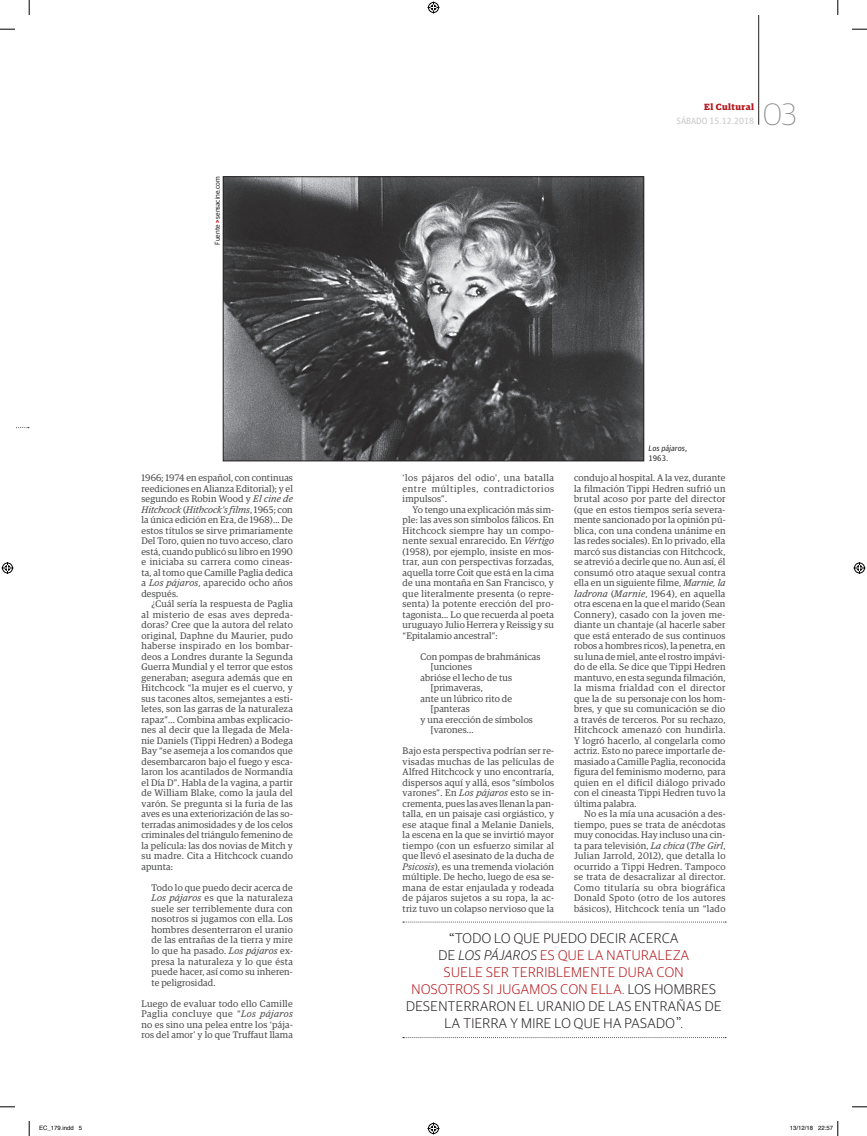
<style>
.page{position:relative;width:867px;height:1136px;background:#fff}
.page>*{position:absolute;margin:0;border:0;box-sizing:border-box;transform-origin:0 0}
.t1{font:100 31px "Guardian Sans";color:#86888b}
.t2{font:300 14px/17px "Guardian Sans";letter-spacing:.03em;color:#231f20;text-align:center}
.t3{font:9.5px/10.5px "Guardian Egyp";letter-spacing:.015em;color:#4b4c4d;text-align:justify}
.t4{font:9px "Guardian Agate Sans 2";color:#c7c8ca}
.t5{font:700 9px "Guardian Egyp";letter-spacing:.05em;color:#b4181d}
.t6{font:italic 8px/10px "Guardian Agate Sans 1";color:#231f20}
.t7{font:7px "Guardian Sans";color:#231f20}
.t8{font:6px "Helvetica";color:#000}
.s1{font-weight:700;color:#b4181d}
.s2{font-style:italic}
.s3{font-style:normal}
.s4{font-family:"Minion Pro";font-weight:400}
.s5{color:#b4181d}
</style>
<div class="page">
<hr style="left:758px;top:15px;width:1px;height:110px;background:#231f20">
<img style="left:225px;top:179px;width:416px;height:280px">
<div style="left:223px;top:177px;width:420px;height:284px;border:1px solid #231f20"></div>
<svg style="left:402px;top:1037px;width:323px;height:1px"></svg>
<svg style="left:402px;top:921px;width:323px;height:1px"></svg>
<svg style="left:0;top:29px;width:15px;height:1px"></svg>
<svg style="left:852px;top:29px;width:14px;height:1px"></svg>
<svg style="left:0;top:1106px;width:15px;height:1px"></svg>
<svg style="left:852px;top:1106px;width:14px;height:1px"></svg>
<svg style="left:29px;top:0;width:1px;height:15px"></svg>
<svg style="left:29px;top:1121px;width:1px;height:15px"></svg>
<svg style="left:837px;top:0;width:1px;height:15px"></svg>
<svg style="left:427px;top:1px;width:12px;height:12px"></svg>
<svg style="left:427px;top:1122px;width:12px;height:12px"></svg>
<svg style="left:2px;top:562px;width:12px;height:12px"></svg>
<svg style="left:853px;top:562px;width:12px;height:12px"></svg>
<svg style="left:837px;top:1121px;width:1px;height:15px"></svg>
<p class="t7" style="left:212px;top:245px;width:69px;rotate:-90deg">Fuente <span class="s1">&gt;</span> sensacine.com</p>
<p class="t3" style="left:141px;top:472px;width:153px">1966; 1974 en español, con continuas reediciones en Alianza Editorial); y el segundo es Robin Wood y <span class="s2">El cine de Hitchcock</span> (<span class="s2">Hithcock’s films</span>, 1965; con la única edición en Era, de 1968)... De estos títulos se sirve primariamente Del Toro, quien no tuvo acceso, claro está, cuando publicó su libro en 1990 e iniciaba su carrera como cineas&shy;ta, al tomo que Camille Paglia dedica a <span class="s2">Los pájaros</span>, aparecido ocho años después.</p>
<p class="t3" style="left:141px;top:598px;width:153px;text-indent:10px">¿Cuál sería la respuesta de Paglia al misterio de esas aves depreda&shy;doras? Cree que la autora del relato original, Daphne du Maurier, pudo haberse inspirado en los bombar&shy;deos a Londres durante la Segunda Guerra Mundial y el terror que estos generaban; asegura además que en Hitchcock “la mujer es el cuervo, y sus tacones altos, semejantes a esti&shy;letes, son las garras de la naturaleza rapaz”... Combina ambas explicacio&shy;nes al decir que la llegada de Mela&shy;nie Daniels (Tippi Hedren) a Bodega Bay “se asemeja a los comandos que desembarcaron bajo el fuego y esca&shy;laron los acantilados de Normandía el Día D”. Habla de la vagina, a partir de William Blake, como la jaula del varón. Se pregunta si la furia de las aves es una exteriorización de las so&shy;terradas animosidades y de los celos criminales del triángulo femenino de la película: las dos novias de Mitch y su madre. Cita a Hitchcock cuando apunta:</p>
<p class="t3" style="left:151px;top:881px;width:143px">Todo lo que puedo decir acerca de <span class="s2">Los pájaros</span> es que la naturaleza suele ser terriblemente dura con nosotros si jugamos con ella. Los hombres desenterraron el uranio de las entrañas de la tierra y mire lo que ha pasado. <span class="s2">Los pájaros</span> ex&shy;presa la naturaleza y lo que ésta puede hacer, así como su inheren&shy;te peligrosidad.</p>
<p class="t3" style="left:141px;top:997px;width:153px">Luego de evaluar todo ello Camille Paglia concluye que “<span class="s2">Los pájaros </span>no es sino una pelea entre los ‘pája&shy;ros del amor’ y lo que Truffaut llama</p>
<p class="t5" style="left:703px;top:100px;width:51px">El Cultural</p>
<h1 class="t1" style="left:762px;top:93px;width:35px">03</h1>
<p class="t4" style="left:676px;top:115px;width:79px">SÁBADO 15.12.2018</p>
<p class="t6" style="left:648px;top:443px;width:40px">Los pájaros<span class="s3">,<br>1963.</span></p>
<p class="t3" style="left:574px;top:472px;width:153px">condujo al hospital. A la vez, durante la filmación Tippi Hedren sufrió un brutal acoso por parte del director (que en estos tiempos sería severa&shy;mente sancionado por la opinión pú&shy;blica, con una condena unánime en las redes sociales). En lo privado, ella marcó sus distancias con Hitchcock, se atrevió a decirle que no. Aun así, él consumó otro ataque sexual contra ella en un siguiente filme, <span class="s2">Marnie, la ladrona</span> (<span class="s2">Marnie</span>, 1964), en aquella otra escena en la que el marido (Sean Connery), casado con la joven me&shy;diante un chantaje (al hacerle saber que está enterado de sus continuos robos a hombres ricos), la penetra, en su luna de miel, ante el rostro impávi&shy;do de ella. Se dice que Tippi Hedren mantuvo, en esta segunda filmación, la misma frialdad con el director que la de su personaje con los hom&shy;bres, y que su comunicación se dio a través de terceros. Por su rechazo, Hitchcock amenazó con hundirla.<br>Y logró hacerlo, al congelarla como actriz. Esto no parece importarle de&shy;masiado a Camille Paglia, reconocida figura del feminismo moderno, para quien en el difícil diálogo privado con el cineasta Tippi Hedren tuvo la última palabra.</p>
<p class="t3" style="left:574px;top:808px;width:153px;text-indent:10px">No es la mía una acusación a des&shy;tiempo, pues se trata de anécdotas muy conocidas. Hay incluso una cin&shy;ta para televisión, <span class="s2">La chica</span> (<span class="s2">The Girl</span>, Julian Jarrold, 2012), que detalla lo ocurrido a Tippi Hedren. Tampoco se trata de desacralizar al director.<br>Como titularía su obra biográfica Donald Spoto (otro de los autores básicos), Hitchcock tenía un “lado</p>
<h2 class="t2" style="left:406px;top:929px;width:316px"><span class="s4">“</span>TODO LO QUE PUEDO DECIR ACERCA<br>DE <span class="s2">LOS PÁJAROS</span> <span class="s5">ES QUE LA NATURALEZA<br>SUELE SER TERRIBLEMENTE DURA CON<br>NOSOTROS SI JUGAMOS CON ELLA.</span> LOS HOMBRES DESENTERRARON EL URANIO DE LAS ENTRAÑAS DE LA TIERRA Y MIRE LO QUE HA PASADO .</h2>
<p class="t3" style="left:402px;top:472px;width:153px">‘los pájaros del odio’, una batalla entre múltiples, contradictorios impulsos”.</p>
<p class="t3" style="left:402px;top:503px;width:153px;text-indent:10px">Yo tengo una explicación más sim&shy;ple: las aves son símbolos fálicos. En Hitchcock siempre hay un compo&shy;nente sexual enrarecido. En <span class="s2">Vértigo </span>(1958), por ejemplo, insiste en mos&shy;trar, aun con perspectivas forzadas, aquella torre Coit que está en la cima de una montaña en San Francisco, y que literalmente presenta (o repre&shy;senta) la potente erección del pro&shy;tagonista... Lo que recuerda al poeta uruguayo Julio Herrera y Reissig y su “Epitalamio ancestral”:</p>
<p class="t3" style="left:420px;top:650px;width:121px">Con pompas de brahmánicas</p>
<p class="t3" style="left:430px;top:661px;width:43px">[unciones</p>
<p class="t3" style="left:420px;top:671px;width:93px">abrióse el lecho de tus</p>
<p class="t3" style="left:430px;top:682px;width:54px">[primaveras,</p>
<p class="t3" style="left:420px;top:692px;width:93px">ante un lúbrico rito de</p>
<p class="t3" style="left:430px;top:703px;width:41px">[panteras</p>
<p class="t3" style="left:420px;top:713px;width:114px">y una erección de símbolos</p>
<p class="t3" style="left:430px;top:724px;width:44px">[varones...</p>
<p class="t3" style="left:402px;top:745px;width:153px">Bajo esta perspectiva podrían ser re&shy;visadas muchas de las películas de Alfred Hitchcock y uno encontraría, dispersos aquí y allá, esos “símbolos varones”. En <span class="s2">Los pájaros</span> esto se in&shy;crementa, pues las aves llenan la pan&shy;talla, en un paisaje casi orgiástico, y ese ataque final a Melanie Daniels, la escena en la que se invirtió mayor tiempo (con un esfuerzo similar al que llevó el asesinato de la ducha de <span class="s2">Psicosis</span>), es una tremenda violación múltiple. De hecho, luego de esa se&shy;mana de estar enjaulada y rodeada de pájaros sujetos a su ropa, la ac&shy;triz tuvo un colapso nervioso que la</p>
<p class="t8" style="left:39px;top:1123px;width:45px">EC_179.indd 5</p>
<p class="t8" style="left:789px;top:1123px;width:45px">13/12/18 22:57</p>
</div>
